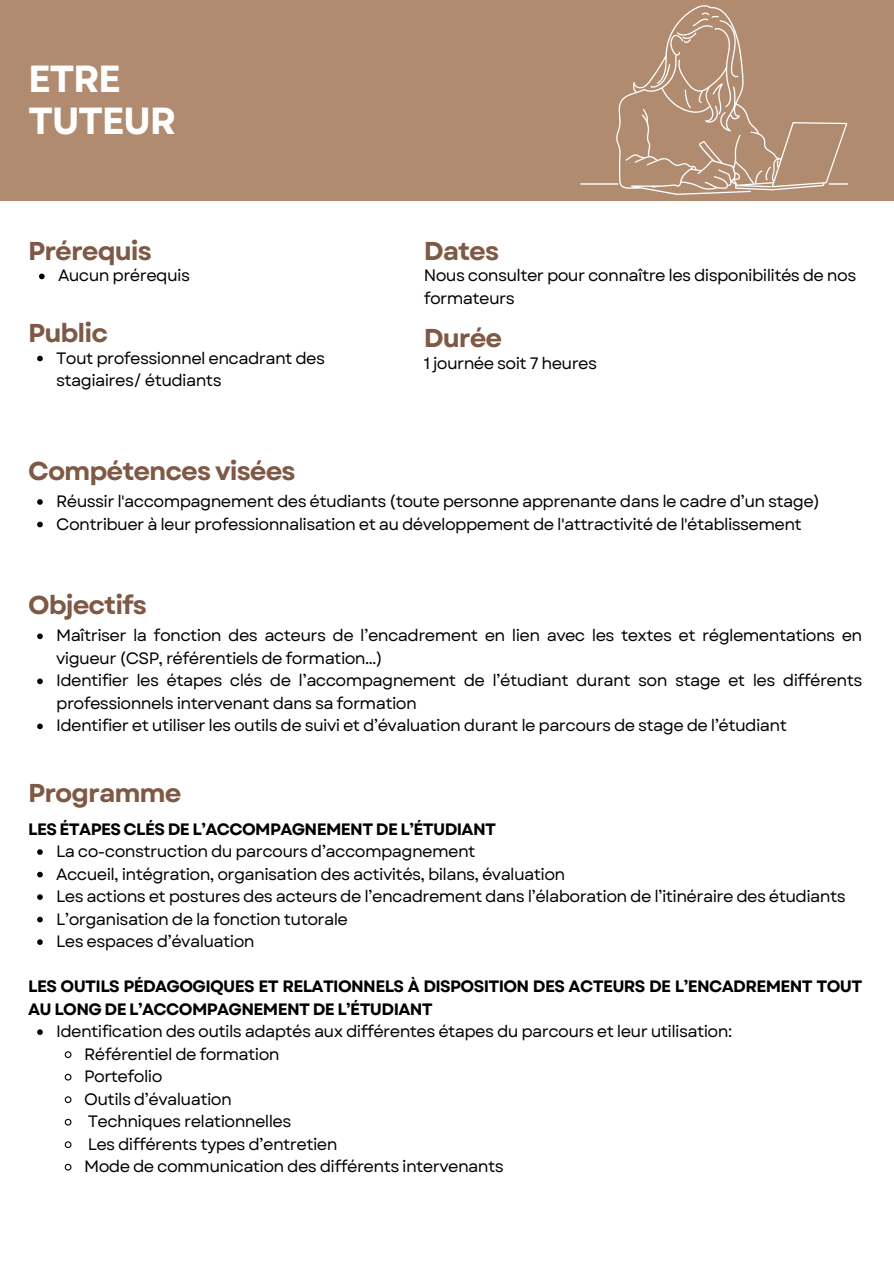
<style>
.page{position:relative;width:894px;height:1264px;background:#fff}
.page>*{position:absolute;margin:0;border:0;box-sizing:border-box;transform-origin:0 0}
.t1{font:700 37.8px/41.7px "Garet";letter-spacing:-.04em;color:#fff}
.t2{font:700 25.8px "Garet";letter-spacing:-.04em;color:#7e5945}
.t3{font:16.5px/22.5px "Garet";letter-spacing:-.04em;color:#000}
.t4{font:700 16.5px/22.5px "Garet";letter-spacing:-.04em;color:#000}
</style>
<div class="page">
<div style="left:0;top:0;width:893px;height:200px;background:#b08b6f"></div>
<svg style="left:39px;top:273px;width:6px;height:6px"></svg>
<svg style="left:37px;top:356px;width:6px;height:5px"></svg>
<svg style="left:37px;top:633px;width:6px;height:6px"></svg>
<svg style="left:37px;top:678px;width:6px;height:6px"></svg>
<svg style="left:37px;top:723px;width:6px;height:6px"></svg>
<svg style="left:37px;top:849px;width:6px;height:5px"></svg>
<svg style="left:37px;top:871px;width:6px;height:6px"></svg>
<svg style="left:37px;top:894px;width:6px;height:5px"></svg>
<svg style="left:37px;top:916px;width:6px;height:6px"></svg>
<svg style="left:37px;top:939px;width:6px;height:5px"></svg>
<svg style="left:37px;top:1029px;width:6px;height:5px"></svg>
<svg style="left:64px;top:1051px;width:8px;height:7px"></svg>
<svg style="left:64px;top:1073px;width:8px;height:8px"></svg>
<svg style="left:64px;top:1096px;width:8px;height:7px"></svg>
<svg style="left:64px;top:1118px;width:8px;height:8px"></svg>
<svg style="left:64px;top:1141px;width:8px;height:7px"></svg>
<svg style="left:64px;top:1163px;width:8px;height:8px"></svg>
<svg style="left:37px;top:499px;width:6px;height:6px"></svg>
<svg style="left:37px;top:521px;width:6px;height:6px"></svg>
<svg style="left:580px;top:5px;width:268px;height:190px"></svg>
<h1 class="t1" style="left:28px;top:58px;width:150px">ETRE<br>TUTEUR</h1>
<p class="t2" style="left:28px;top:232px;width:125px">Prérequis</p>
<h2 class="t3" style="left:58px;top:264px;width:133px">Aucun prérequis</h2>
<p class="t2" style="left:28px;top:314px;width:81px">Public</p>
<h2 class="t3" style="left:56px;top:346px;width:270px">Tout professionnel encadrant des stagiaires/ étudiants</h2>
<p class="t2" style="left:423px;top:232px;width:77px">Dates</p>
<p class="t3" style="left:423px;top:264px;width:434px">Nous consulter pour connaître les disponibilités de nos formateurs</p>
<p class="t2" style="left:423px;top:320px;width:80px">Durée</p>
<h2 class="t3" style="left:423px;top:352px;width:175px">1 journée soit 7 heures</h2>
<p class="t2" style="left:28px;top:452px;width:269px">Compétences visées</p>
<h2 class="t3" style="left:56px;top:490px;width:765px">Réussir l'accompagnement des étudiants (toute personne apprenante dans le cadre d’un stage)</h2>
<p class="t3" style="left:56px;top:512px;width:747px">Contribuer à leur professionnalisation et au développement de l'attractivité de l'établissement</p>
<p class="t2" style="left:28px;top:586px;width:120px">Objectifs</p>
<h2 class="t3" style="left:56px;top:624px;width:807px">Maîtriser la fonction des acteurs de l’encadrement en lien avec les textes et réglementations en vigueur (CSP, référentiels de formation…)</h2>
<p class="t3" style="left:56px;top:669px;width:807px">Identifier les étapes clés de l’accompagnement de l’étudiant durant son stage et les différents professionnels intervenant dans sa formation</p>
<h2 class="t3" style="left:56px;top:714px;width:732px">Identifier et utiliser les outils de suivi et d’évaluation durant le parcours de stage de l’étudiant</h2>
<p class="t2" style="left:28px;top:774px;width:155px">Programme</p>
<p class="t4" style="left:28px;top:817px;width:469px">LES ÉTAPES CLÉS DE L’ACCOMPAGNEMENT DE L’ÉTUDIANT</p>
<p class="t3" style="left:56px;top:840px;width:790px">La co-construction du parcours d’accompagnement<br>Accueil, intégration, organisation des activités, bilans, évaluation<br>Les actions et postures des acteurs de l’encadrement dans l’élaboration de l’itinéraire des étudiants L’organisation de la fonction tutorale<br>Les espaces d’évaluation</p>
<p class="t4" style="left:28px;top:975px;width:835px">LES OUTILS PÉDAGOGIQUES ET RELATIONNELS À DISPOSITION DES ACTEURS DE L’ENCADREMENT TOUT<br>AU LONG DE L’ACCOMPAGNEMENT DE L’ÉTUDIANT</p>
<p class="t3" style="left:84px;top:1020px;width:649px;text-indent:-28px">Identification des outils adaptés aux différentes étapes du parcours et leur utilisation:<br>Référentiel de formation<br>Portefolio<br>Outils d’évaluation<br>Techniques relationnelles<br>Les différents types d’entretien<br>Mode de communication des différents intervenants</p>
</div>
